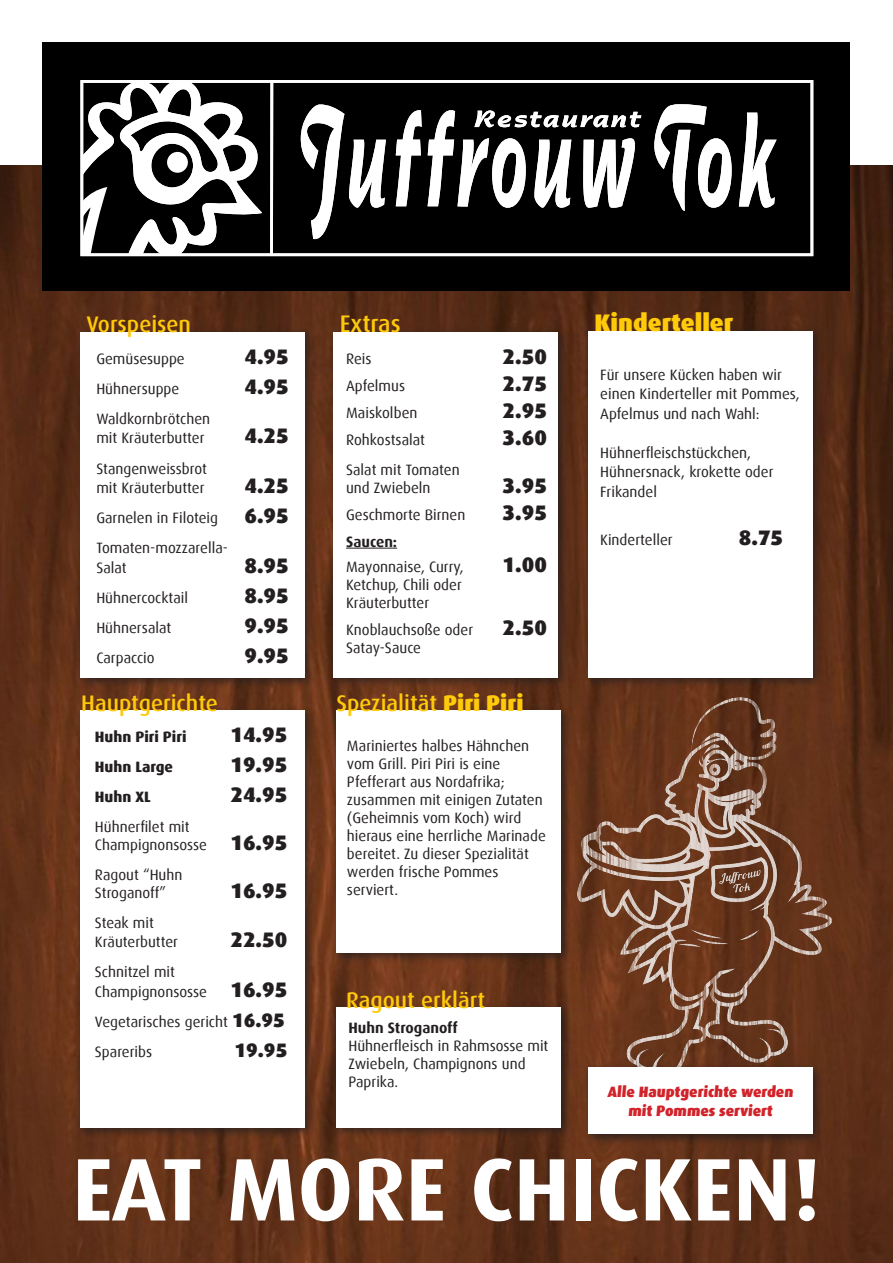
<style>
.page{position:relative;width:893px;height:1263px;background:#fff}
.page>*{position:absolute;margin:0;border:0;box-sizing:border-box;transform-origin:0 0}
.t1{font:700 88.8px "Dax";color:#fff}
.t2{font:900 24px "Dax";color:#feca0a}
.t3{font:500 24px "Dax";color:#feca0a}
.t4{font:500 22.5px "Dax";color:#feca0a}
.t5{font:900 21px "Dax";color:#231f20}
.t6{font:900 19.5px "Dax";color:#231f20}
.t7{font:15px/18px "Dax";color:#231f20}
.t8{font:900 15px "Dax";color:#d1232a}
.t9{font:800 15px "Dax";color:#231f20}
.t10{font:700 15px "Dax";color:#231f20}
.s1{font-weight:900;font-size:21px}
.s2{font-weight:900;font-size:19.5px}
.s3{font-weight:900}
</style>
<div class="page">
<img style="left:0;top:166px;width:893px;height:1097px">
<div style="left:43px;top:43px;width:807px;height:248px;background:#000"></div>
<svg style="left:80px;top:80px;width:734px;height:177px"></svg>
<hr style="left:270px;top:83px;width:3px;height:172px;background:#fff">
<div style="left:75px;top:326px;width:241px;height:363px;background:#231f20;opacity:.75"></div>
<div style="left:80px;top:332px;width:225px;height:345px;background:#fff"></div>
<div style="left:331px;top:705px;width:241px;height:258px;background:#231f20;opacity:.75"></div>
<div style="left:336px;top:710px;width:225px;height:242px;background:#fff"></div>
<div style="left:583px;top:326px;width:241px;height:362px;background:#231f20;opacity:.75"></div>
<div style="left:588px;top:331px;width:225px;height:346px;background:#fff"></div>
<div style="left:328px;top:327px;width:241px;height:362px;background:#231f20;opacity:.75"></div>
<div style="left:333px;top:332px;width:225px;height:345px;background:#fff"></div>
<hr style="left:346px;top:548px;width:51px;height:1px;background:#231f20">
<div style="left:75px;top:705px;width:241px;height:434px;background:#231f20;opacity:.75"></div>
<div style="left:80px;top:710px;width:225px;height:418px;background:#fff"></div>
<div style="left:331px;top:1002px;width:241px;height:137px;background:#231f20;opacity:.75"></div>
<div style="left:336px;top:1008px;width:225px;height:120px;background:#fff"></div>
<img style="left:570px;top:690px;width:262px;height:386px">
<div style="left:583px;top:1062px;width:241px;height:83px;background:#231f20;opacity:.75"></div>
<div style="left:588px;top:1067px;width:225px;height:67px;background:#fff"></div>
<p class="t4" style="left:86px;top:311px;width:106px">Vorspeisen</p>
<p class="t7" style="left:96px;top:350px;width:90px">Gemüsesuppe</p>
<p class="t5" style="left:244px;top:345px;width:46px">4.95</p>
<p class="t7" style="left:96px;top:380px;width:84px">Hühnersuppe</p>
<p class="t5" style="left:244px;top:375px;width:46px">4.95</p>
<p class="t7" style="left:96px;top:410px;width:115px">Waldkornbrötchen</p>
<p class="t7" style="left:96px;top:429px;width:110px">mit Kräuterbutter</p>
<p class="t5" style="left:244px;top:424px;width:46px">4.25</p>
<p class="t7" style="left:96px;top:459px;width:112px">Stangenweissbrot</p>
<p class="t7" style="left:96px;top:479px;width:110px">mit Kräuterbutter</p>
<p class="t5" style="left:244px;top:474px;width:46px">4.25</p>
<p class="t7" style="left:96px;top:509px;width:194px">Garnelen in Filoteig <span class="s1">6.95</span></p>
<p class="t7" style="left:96px;top:539px;width:133px">Tomaten-mozzarella-</p>
<p class="t7" style="left:96px;top:558px;width:32px">Salat</p>
<p class="t5" style="left:244px;top:553px;width:46px">8.95</p>
<p class="t7" style="left:96px;top:588px;width:93px">Hühnercocktail</p>
<p class="t5" style="left:244px;top:583px;width:46px">8.95</p>
<p class="t7" style="left:96px;top:618px;width:76px">Hühnersalat</p>
<p class="t5" style="left:244px;top:613px;width:46px">9.95</p>
<p class="t7" style="left:96px;top:648px;width:60px">Carpaccio</p>
<p class="t5" style="left:244px;top:643px;width:46px">9.95</p>
<p class="t4" style="left:81px;top:690px;width:138px">Hauptgerichte</p>
<p class="t9" style="left:95px;top:728px;width:93px">Huhn Piri Piri</p>
<p class="t5" style="left:230px;top:722px;width:58px">14.95</p>
<p class="t9" style="left:95px;top:758px;width:80px">Huhn Large</p>
<p class="t5" style="left:230px;top:752px;width:58px">19.95</p>
<p class="t9" style="left:95px;top:788px;width:57px">Huhn XL</p>
<p class="t5" style="left:230px;top:782px;width:58px">24.95</p>
<p class="t7" style="left:95px;top:817px;width:96px">Hühnerfilet mit</p>
<p class="t7" style="left:95px;top:835px;width:194px">Champignonsosse <span class="s1">16.95</span></p>
<p class="t7" style="left:95px;top:865px;width:89px">Ragout “Huhn</p>
<p class="t7" style="left:95px;top:883px;width:73px">Stroganoff”</p>
<p class="t5" style="left:230px;top:878px;width:58px">16.95</p>
<p class="t7" style="left:95px;top:913px;width:60px">Steak mit</p>
<p class="t7" style="left:95px;top:933px;width:85px">Kräuterbutter</p>
<p class="t5" style="left:230px;top:928px;width:58px">22.50</p>
<p class="t7" style="left:95px;top:963px;width:82px">Schnitzel mit</p>
<p class="t7" style="left:95px;top:982px;width:194px">Champignonsosse <span class="s1">16.95</span></p>
<p class="t7" style="left:95px;top:1012px;width:191px">Vegetarisches gericht <span class="s2">16.95</span></p>
<p class="t7" style="left:95px;top:1042px;width:59px">Spareribs</p>
<p class="t6" style="left:234px;top:1039px;width:54px">19.95</p>
<p class="t3" style="left:340px;top:311px;width:62px">Extras</p>
<p class="t7" style="left:346px;top:350px;width:27px">Reis</p>
<p class="t5" style="left:503px;top:345px;width:46px">2.50</p>
<p class="t7" style="left:346px;top:377px;width:60px">Apfelmus</p>
<p class="t5" style="left:503px;top:372px;width:46px">2.75</p>
<p class="t7" style="left:346px;top:404px;width:73px">Maiskolben</p>
<p class="t5" style="left:503px;top:399px;width:46px">2.95</p>
<p class="t7" style="left:346px;top:431px;width:81px">Rohkostsalat</p>
<p class="t5" style="left:503px;top:426px;width:46px">3.60</p>
<p class="t7" style="left:346px;top:461px;width:115px">Salat mit Tomaten</p>
<p class="t7" style="left:346px;top:479px;width:86px">und Zwiebeln</p>
<p class="t5" style="left:503px;top:474px;width:46px">3.95</p>
<p class="t7" style="left:346px;top:506px;width:121px">Geschmorte Birnen</p>
<p class="t5" style="left:503px;top:501px;width:46px">3.95</p>
<p class="t10" style="left:346px;top:533px;width:53px">Saucen:</p>
<p class="t7" style="left:346px;top:558px;width:119px">Mayonnaise, Curry,</p>
<p class="t5" style="left:503px;top:553px;width:46px">1.00</p>
<p class="t7" style="left:346px;top:576px;width:117px">Ketchup, Chili oder</p>
<p class="t7" style="left:346px;top:594px;width:85px">Kräuterbutter</p>
<p class="t7" style="left:346px;top:621px;width:129px">Knoblauchsoße oder</p>
<p class="t5" style="left:503px;top:616px;width:46px">2.50</p>
<p class="t7" style="left:346px;top:639px;width:76px">Satay-Sauce</p>
<p class="t4" style="left:336px;top:690px;width:188px">Spezialität <span class="s3">Piri Piri</span></p>
<p class="t7" style="left:347px;top:737px;width:200px">Mariniertes halbes Hähnchen vom Grill. Piri Piri is eine<br>Pfefferart aus Nordafrika; zusammen mit einigen Zutaten (Geheimnis vom Koch) wird hieraus eine herrliche Marinade bereitet. Zu dieser Spezialität werden frische Pommes serviert.</p>
<p class="t4" style="left:346px;top:988px;width:141px">Ragout erklärt</p>
<p class="t10" style="left:348px;top:1019px;width:111px">Huhn Stroganoff</p>
<p class="t7" style="left:348px;top:1037px;width:201px">Hühnerfleisch in Rahmsosse mit<br>Zwiebeln, Champignons und</p>
<p class="t7" style="left:348px;top:1073px;width:51px">Paprika.</p>
<p class="t2" style="left:595px;top:309px;width:140px">Kinderteller</p>
<p class="t7" style="left:600px;top:365px;width:201px;line-height:19.5px">Für unsere Kücken haben wir einen Kinderteller mit Pommes,<br>Apfelmus und nach Wahl:</p>
<p class="t7" style="left:600px;top:443px;width:175px;line-height:19.5px">Hühnerfleischstückchen,<br>Hühnersnack, krokette oder<br>Frikandel</p>
<p class="t7" style="left:600px;top:530px;width:74px">Kinderteller</p>
<p class="t5" style="left:739px;top:525px;width:46px">8.75</p>
<p class="t8" style="left:608px;top:1083px;width:189px">Alle Hauptgerichte werden</p>
<p class="t8" style="left:628px;top:1102px;width:147px">mit Pommes serviert</p>
<p class="t1" style="left:72px;top:1140px;width:750px">EAT MORE CHICKEN!</p>
</div>
